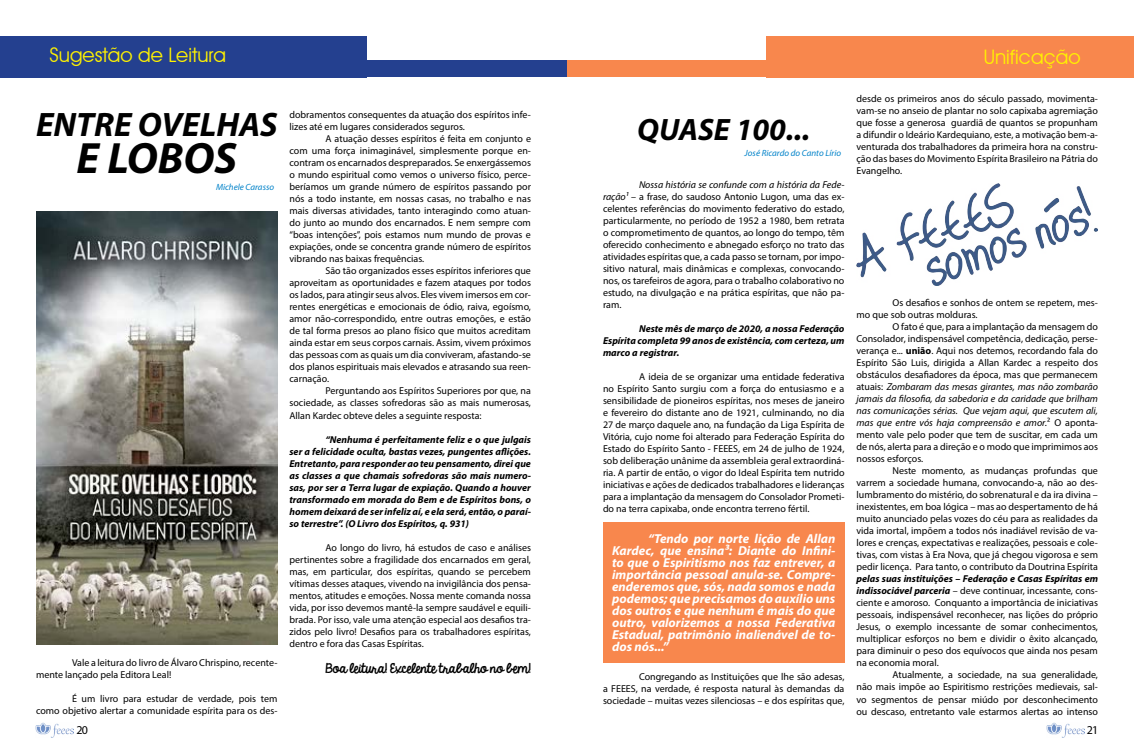
<style>
.page{position:relative;width:1134px;height:752px;background:#fff}
.page>*{position:absolute;margin:0;border:0;box-sizing:border-box;transform-origin:0 0}
.t1{font:italic 700 44px "Myriad Pro";color:#000}
.t2{font:italic 700 34px "Myriad Pro";color:#000}
.t3{font:italic 700 31px "Myriad Pro";color:#000}
.t4{font:20px "Avant Garde IT Cby BT";color:#fff200}
.t5{font:italic 700 13px/12px "Myriad Pro";color:#fff;text-align:justify}
.t6{font:12px "KG Always A Good Time";color:#000}
.t7{font:12px "Myriad Pro";color:#000}
.t8{font:10px/12px "Myriad Pro";color:#000;text-align:justify}
.t9{font:italic 700 10px/12px "Myriad Pro";color:#000;text-align:justify}
.t10{font:italic 9px "Myriad Pro";color:#0082c9}
.s1{font-style:italic}
.s2{font-weight:700}
.s3{font-weight:700;font-style:italic}
</style>
<div class="page">
<img style="left:36px;top:722px;width:38px;height:15px">
<img style="left:1046px;top:722px;width:38px;height:15px">
<div style="left:0;top:36px;width:367px;height:41px;background:#24408f"></div>
<div style="left:349px;top:61px;width:218px;height:16px;background:#24408f"></div>
<div style="left:767px;top:36px;width:367px;height:41px;background:#f8874d"></div>
<div style="left:567px;top:61px;width:218px;height:16px;background:#f8874d"></div>
<img style="left:856px;top:183px;width:242px;height:102px">
<img style="left:36px;top:211px;width:241px;height:432px">
<div style="left:603px;top:522px;width:241px;height:140px;background:#f8874d"></div>
<h3 class="t4" style="left:50px;top:43px;width:178px">Sugestão de Leitura</h3>
<h2 class="t2" style="left:36px;top:102px;width:243px">ENTRE OVELHAS</h2>
<h1 class="t1" style="left:76px;top:129px;width:162px">E LOBOS</h1>
<p class="t10" style="left:216px;top:181px;width:60px">Michele Carasso</p>
<p class="t8" style="left:36px;top:655px;width:243px;text-indent:36px">Vale a leitura do livro de Álvaro Chrispino, recente&shy;mente lançado pela Editora Leal!</p>
<p class="t8" style="left:36px;top:691px;width:243px;text-align:right">É um livro para estudar de verdade, pois tem<br>como objetivo alertar a comunidade espírita para os des-</p>
<p class="t8" style="left:289px;top:109px;width:243px">dobramentos consequentes da atuação dos espíritos infe&shy;lizes até em lugares considerados seguros.</p>
<p class="t8" style="left:289px;top:133px;width:243px;text-indent:36px">A atuação desses espíritos é feita em conjunto e com uma força inimaginável, simplesmente porque en&shy;contram os encarnados despreparados. Se enxergássemos o mundo espiritual como vemos o universo físico, perce&shy;beríamos um grande número de espíritos passando por nós a todo instante, em nossas casas, no trabalho e nas mais diversas atividades, tanto interagindo como atuan&shy;do junto ao mundo dos encarnados. E nem sempre com “boas intenções”, pois estamos num mundo de provas e expiações, onde se concentra grande número de espíritos vibrando nas baixas frequências.</p>
<p class="t8" style="left:289px;top:265px;width:243px;text-indent:36px">São tão organizados esses espíritos inferiores que aproveitam as oportunidades e fazem ataques por todos os lados, para atingir seus alvos. Eles vivem imersos em cor&shy;rentes energéticas e emocionais de ódio, raiva, egoísmo, amor não-correspondido, entre outras emoções, e estão de tal forma presos ao plano físico que muitos acreditam ainda estar em seus corpos carnais. Assim, vivem próximos das pessoas com as quais um dia conviveram, afastando-se dos planos espirituais mais elevados e atrasando sua reen&shy;carnação.</p>
<p class="t8" style="left:289px;top:385px;width:243px;text-indent:36px">Perguntando aos Espíritos Superiores por que, na sociedade, as classes sofredoras são as mais numerosas, Allan Kardec obteve deles a seguinte resposta:</p>
<p class="t9" style="left:289px;top:432px;width:243px;text-indent:36px">“Nenhuma é perfeitamente feliz e o que julgais ser a felicidade oculta, bastas vezes, pungentes aflições.<br>Entretanto, para responder ao teu pensamento, direi que as classes a que chamais sofredoras são mais numero&shy;sas, por ser a Terra lugar de expiação. Quando a houver transformado em morada do Bem e de Espíritos bons, o homem deixará de ser infeliz aí, e ela será, então, o paraí&shy;so terrestre”. (O Livro dos Espíritos, q. 931)</p>
<p class="t8" style="left:289px;top:541px;width:243px;text-indent:36px">Ao longo do livro, há estudos de caso e análises pertinentes sobre a fragilidade dos encarnados em geral, mas, em particular, dos espíritas, quando se percebem vítimas desses ataques, vivendo na invigilância dos pensa&shy;mentos, atitudes e emoções. Nossa mente comanda nossa vida, por isso devemos mantê-la sempre saudável e equili&shy;brada. Por isso, vale uma atenção especial aos desafios tra&shy;zidos pelo livro! Desafios para os trabalhadores espíritas, dentro e fora das Casas Espíritas.</p>
<p class="t6" style="left:325px;top:659px;width:207px">Boa leitura! Excelente trabalho no bem!</p>
<h3 class="t3" style="left:637px;top:109px;width:174px">QUASE 100...</h3>
<p class="t8" style="left:603px;top:178px;width:243px;text-indent:36px"><span class="s1">Nossa história se confunde com a história da Fede&shy;ração¹</span> – a frase, do saudoso Antonio Lugon, uma das ex&shy;celentes referências do movimento federativo do estado, particularmente, no período de 1952 a 1980, bem retrata o comprometimento de quantos, ao longo do tempo, têm oferecido conhecimento e abnegado esforço no trato das atividades espíritas que, a cada passo se tornam, por impo&shy;sitivo natural, mais dinâmicas e complexas, convocando&shy;nos, os tarefeiros de agora, para o trabalho colaborativo no estudo, na divulgação e na prática espíritas, que não pa&shy;ram.</p>
<p class="t9" style="left:603px;top:322px;width:243px;text-indent:36px">Neste mês de março de 2020, a nossa Federação Espírita completa 99 anos de existência, com certeza, um marco a registrar.</p>
<p class="t8" style="left:603px;top:370px;width:243px;text-indent:36px">A ideia de se organizar uma entidade federativa no Espírito Santo surgiu com a força do entusiasmo e a sensibilidade de pioneiros espíritas, nos meses de janeiro e fevereiro do distante ano de 1921, culminando, no dia 27 de março daquele ano, na fundação da Liga Espírita de Vitória, cujo nome foi alterado para Federação Espírita do Estado do Espírito Santo - FEEES, em 24 de julho de 1924, sob deliberação unânime da assembleia geral extraordiná&shy;ria. A partir de então, o vigor do Ideal Espírita tem nutrido iniciativas e ações de dedicados trabalhadores e lideranças para a implantação da mensagem do Consolador Prometi&shy;do na terra capixaba, onde encontra terreno fértil.</p>
<p class="t10" style="left:745px;top:147px;width:98px">José Ricardo do Canto Lírio</p>
<p class="t5" style="left:612px;top:531px;width:225px;text-indent:36px">“Tendo por norte lição de Allan Kardec, que ensina³: Diante do Infini&shy;to que o Espiritismo nos faz entrever, a importância pessoal anula-se. Compre&shy;enderemos que, sós, nada somos e nada podemos; que precisamos do auxílio uns dos outros e que nenhum é mais do que outro, valorizemos a nossa Federativa Estadual, patrimônio inalienável de to&shy;dos nós...”</p>
<p class="t8" style="left:603px;top:670px;width:243px;text-indent:36px">Congregando as Instituições que lhe são adesas, a FEEES, na verdade, é resposta natural às demandas da sociedade – muitas vezes silenciosas – e dos espíritas que,</p>
<h3 class="t4" style="left:984px;top:45px;width:98px">Unificação</h3>
<p class="t8" style="left:856px;top:92px;width:243px">desde os primeiros anos do século passado, movimenta&shy;vam-se no anseio de plantar no solo capixaba agremiação que fosse a generosa guardiã de quantos se propunham a difundir o Ideário Kardequiano, este, a motivação bem-a&shy;venturada dos trabalhadores da primeira hora na constru&shy;ção das bases do Movimento Espírita Brasileiro na Pátria do Evangelho.</p>
<p class="t8" style="left:856px;top:296px;width:243px;text-indent:36px">Os desafios e sonhos de ontem se repetem, mes&shy;mo que sob outras molduras.</p>
<p class="t8" style="left:856px;top:320px;width:243px;text-indent:36px">O fato é que, para a implantação da mensagem do Consolador, indispensável competência, dedicação, perse&shy;verança e... <span class="s2">união</span>. Aqui nos detemos, recordando fala do Espírito São Luis, dirigida a Allan Kardec a respeito dos obstáculos desafiadores da época, mas que permanecem atuais: <span class="s1">Zombaram das mesas girantes, mas não zombarão jamais da filosofia, da sabedoria e da caridade que brilham nas comunicações sérias. Que vejam aqui, que escutem ali, mas que entre vós haja compreensão e amor.</span>² O aponta&shy;mento vale pelo poder que tem de suscitar, em cada um de nós, alerta para a direção e o modo que imprimimos aos nossos esforços.</p>
<p class="t8" style="left:856px;top:464px;width:243px;text-indent:36px">Neste momento, as mudanças profundas que varrem a sociedade humana, convocando-a, não ao des&shy;lumbramento do mistério, do sobrenatural e da ira divina – inexistentes, em boa lógica – mas ao despertamento de há muito anunciado pelas vozes do céu para as realidades da vida imortal, impõem a todos nós inadiável revisão de va&shy;lores e crenças, expectativas e realizações, pessoais e cole&shy;tivas, com vistas à Era Nova, que já chegou vigorosa e sem pedir licença. Para tanto, o contributo da Doutrina Espírita</p>
<p class="t8" style="left:856px;top:572px;width:243px"><span class="s3">pelas suas instituições – Federação e Casas Espíritas em indissociável parceria</span> – deve continuar, incessante, cons&shy;ciente e amoroso. Conquanto a importância de iniciativas pessoais, indispensável reconhecer, nas lições do próprio Jesus, o exemplo incessante de somar conhecimentos, multiplicar esforços no bem e dividir o êxito alcançado, para diminuir o peso dos equívocos que ainda nos pesam na economia moral.</p>
<p class="t8" style="left:856px;top:668px;width:243px;text-indent:36px">Atualmente, a sociedade, na sua generalidade, não mais impõe ao Espiritismo restrições medievais, sal&shy;vo segmentos de pensar miúdo por desconhecimento ou descaso, entretanto vale estarmos alertas ao intenso</p>
<p class="t7" style="left:77px;top:722px;width:13px">20</p>
<p class="t7" style="left:1087px;top:722px;width:13px">21</p>
</div>
